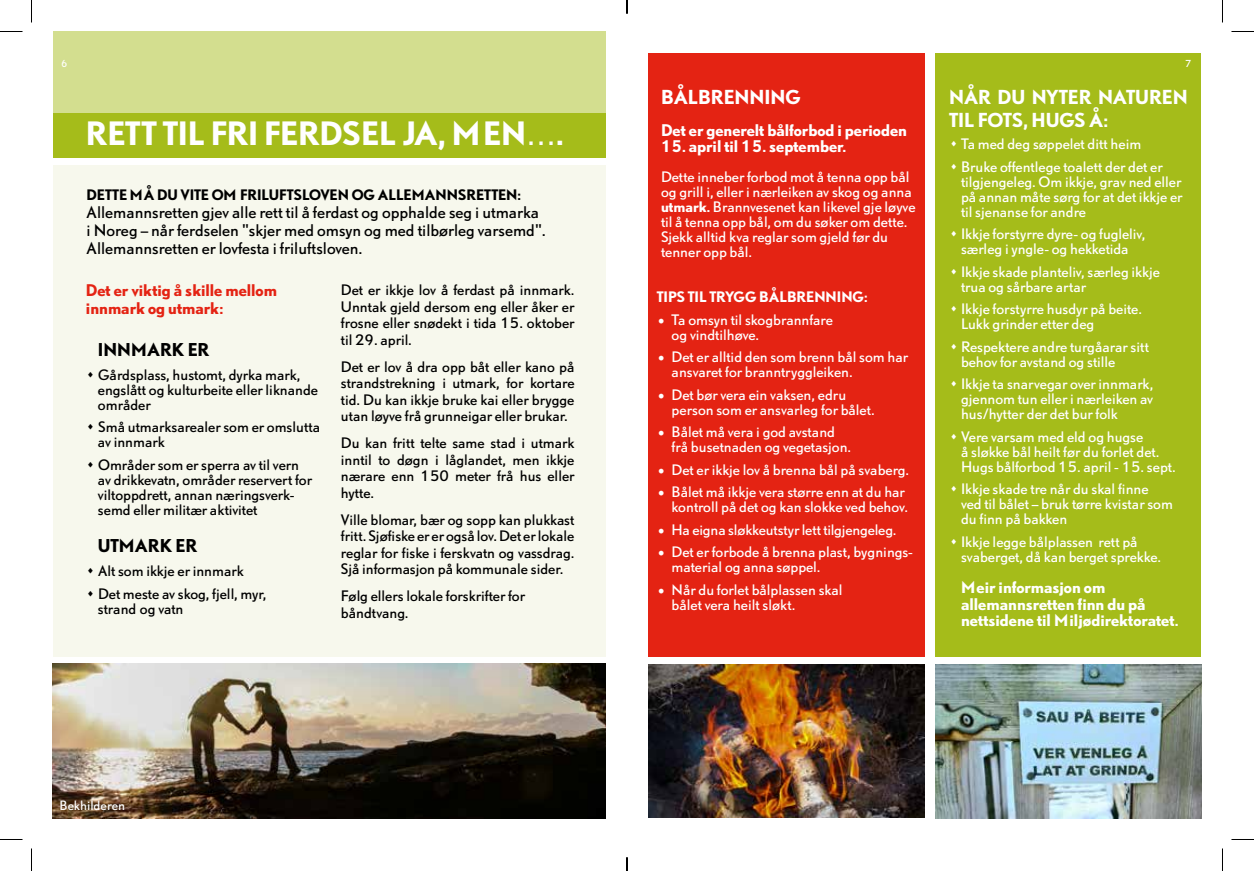
<style>
.page{position:relative;width:1254px;height:871px;background:#fff}
.page>*{position:absolute;margin:0;border:0;box-sizing:border-box;transform-origin:0 0}
.t1{font:700 30px "DTL Nobel TOT";color:#fff}
.t2{font:700 18px/22.5px "DTL Nobel TOT";color:#fff}
.t3{font:700 16.5px "DTL Nobel TOT";color:#000}
.t4{font:15px/18px "DTL Nobel TOT";color:#000}
.t5{font:700 15px/16.5px "DTL Nobel TOT";color:#fff}
.t6{font:700 15px/18px "DTL Nobel TOT";color:#e42313}
.t7{font:13.5px/15px "DTL Nobel TOT";color:#fff}
.t8{font:13.5px/16.5px "DTL Nobel TOT";color:#000}
.t9{font:700 13.5px "DTL Nobel TOT";color:#000}
.t10{font:700 13.5px "DTL Nobel TOT";color:#fff}
.t11{font:12px "DTL Nobel TOT";color:#fff}
.t12{font:9px "DTL Nobel TOT";color:#fff}
.s1{font-weight:700}
.s2{font-family:"Minion Pro";font-size:18px}
</style>
<div class="page">
<div style="left:53px;top:165px;width:553px;height:492px;background:#f7f8ed"></div>
<div style="left:53px;top:32px;width:553px;height:81px;background:#d3de8f"></div>
<div style="left:53px;top:113px;width:553px;height:45px;background:#a5bc1a"></div>
<div style="left:935px;top:53px;width:266px;height:604px;background:#a5bc1a"></div>
<img style="left:935px;top:664px;width:266px;height:154px">
<img style="left:53px;top:663px;width:553px;height:155px">
<img style="left:648px;top:664px;width:276px;height:153px">
<div style="left:648px;top:53px;width:276px;height:604px;background:#e42313"></div>
<svg style="left:0;top:31px;width:22px;height:1px"></svg>
<svg style="left:1231px;top:31px;width:23px;height:1px"></svg>
<svg style="left:0;top:839px;width:22px;height:1px"></svg>
<svg style="left:1231px;top:839px;width:23px;height:1px"></svg>
<svg style="left:31px;top:0;width:1px;height:23px"></svg>
<svg style="left:31px;top:848px;width:1px;height:23px"></svg>
<svg style="left:1222px;top:0;width:1px;height:23px"></svg>
<svg style="left:1222px;top:848px;width:1px;height:23px"></svg>
<svg style="left:626px;top:0;width:2px;height:14px"></svg>
<svg style="left:626px;top:857px;width:2px;height:14px"></svg>
<p class="t12" style="left:61px;top:57px;width:8px">6</p>
<h1 class="t1" style="left:86px;top:112px;width:479px">RETT TIL FRI FERDSEL JA, MEN….</h1>
<p class="t9" style="left:87px;top:185px;width:436px">DETTE MÅ DU VITE OM FRILUFTSLOVEN OG ALLEMANNSRETTEN:</p>
<p class="t4" style="left:87px;top:203px;width:461px">Allemannsretten gjev alle rett til å ferdast og opphalde seg i utmarka i Noreg – når ferdselen "skjer med omsyn og med tilbørleg varsemd".<br>Allemannsretten er lovfesta i friluftsloven.</p>
<p class="t6" style="left:86px;top:281px;width:193px">Det er viktig å skille mellom innmark og utmark:</p>
<p class="t3" style="left:98px;top:338px;width:113px">INNMARK ER</p>
<p class="t8" style="left:98px;top:367px;width:222px;line-height:15px;text-indent:-12px">• Gårdsplass, hustomt, dyrka mark, engslått og kulturbeite eller liknande områder</p>
<p class="t8" style="left:98px;top:419px;width:224px;line-height:15px;text-indent:-12px">• Små utmarksarealer som er omslutta av innmark</p>
<p class="t8" style="left:98px;top:457px;width:216px;line-height:15px;text-indent:-12px">• Områder som er sperra av til vern av drikkevatn, områder reservert for viltoppdrett, annan næringsverk&shy;semd eller militær aktivitet</p>
<p class="t3" style="left:98px;top:534px;width:101px">UTMARK ER</p>
<p class="t8" style="left:86px;top:563px;width:159px">• Alt som ikkje er innmark</p>
<p class="t8" style="left:98px;top:586px;width:170px;line-height:15px;text-indent:-12px">• Det meste av skog, fjell, myr, strand og vatn</p>
<p class="t8" style="left:341px;top:281px;width:235px;text-align:justify">Det er ikkje lov å ferdast på innmark.<br>Unntak gjeld dersom eng eller åker er frosne eller snødekt i tida 15. oktober til 29. april.</p>
<p class="t8" style="left:341px;top:358px;width:235px;text-align:justify">Det er lov å dra opp båt eller kano på strandstrekning i utmark, for kortare tid. Du kan ikkje bruke kai eller brygge utan løyve frå grunneigar eller brukar.</p>
<p class="t8" style="left:341px;top:434px;width:235px;text-align:justify">Du kan fritt telte same stad i utmark inntil to døgn i låglandet, men ikkje nærare enn 150 meter frå hus eller hytte.</p>
<p class="t8" style="left:341px;top:511px;width:235px;text-align:justify">Ville blomar, bær og sopp kan plukkast fritt. Sjøfiske er er også lov. Det er lokale reglar for fiske i ferskvatn og vassdrag.<br>Sjå informasjon på kommunale sider.</p>
<p class="t8" style="left:341px;top:587px;width:186px">Følg ellers lokale forskrifter for båndtvang.</p>
<p class="t11" style="left:60px;top:797px;width:67px">Bekhilderen</p>
<h2 class="t2" style="left:661px;top:85px;width:141px">BÅLBRENNING</h2>
<p class="t5" style="left:661px;top:121px;width:247px">Det er generelt bålforbod i perioden</p>
<p class="t5" style="left:661px;top:138px;width:187px">15. april til 15. september.</p>
<p class="t7" style="left:661px;top:169px;width:256px">Dette inneber forbod mot å tenna opp bål og grill i, eller i nærleiken av skog og anna <span class="s1">utmark.</span> Brannvesenet kan likevel gje løyve til å tenna opp bål, om du søker om dette.<br>Sjekk alltid kva reglar som gjeld før du tenner opp bål.</p>
<p class="t10" style="left:657px;top:287px;width:212px">TIPS TIL TRYGG BÅLBRENNING:</p>
<p class="t7" style="left:671px;top:312px;width:163px;text-indent:-14px"><span class="s2">•</span> Ta omsyn til skogbrannfare og vindtilhøve.</p>
<p class="t7" style="left:671px;top:349px;width:238px;text-indent:-14px"><span class="s2">•</span> Det er alltid den som brenn bål som har ansvaret for branntryggleiken.</p>
<p class="t7" style="left:671px;top:387px;width:205px;text-indent:-14px"><span class="s2">•</span> Det bør vera ein vaksen, edru person som er ansvarleg for bålet.</p>
<p class="t7" style="left:671px;top:424px;width:181px;text-indent:-14px"><span class="s2">•</span> Bålet må vera i god avstand frå busetnaden og vegetasjon.</p>
<p class="t7" style="left:658px;top:462px;width:253px"><span class="s2">•</span> Det er ikkje lov å brenna bål på svaberg.</p>
<p class="t7" style="left:658px;top:484px;width:252px;text-align:right"><span class="s2">•</span> Bålet må ikkje vera større enn at du har kontroll på det og kan slokke ved behov.</p>
<p class="t7" style="left:658px;top:522px;width:240px"><span class="s2">•</span> Ha eigna sløkkeutstyr lett tilgjengeleg.</p>
<p class="t7" style="left:671px;top:544px;width:243px;text-indent:-14px"><span class="s2">•</span> Det er forbode å brenna plast, bygnings&shy;material og anna søppel.</p>
<p class="t7" style="left:671px;top:582px;width:172px;text-indent:-14px"><span class="s2">•</span> Når du forlet bålplassen skal bålet vera heilt sløkt.</p>
<p class="t12" style="left:1185px;top:57px;width:8px">7</p>
<h2 class="t2" style="left:949px;top:85px;width:240px">NÅR DU NYTER NATUREN<br>TIL FOTS, HUGS Å:</h2>
<p class="t7" style="left:949px;top:136px;width:194px">• Ta med deg søppelet ditt heim</p>
<p class="t7" style="left:961px;top:159px;width:223px;text-indent:-12px">• Bruke offentlege toalett der det er tilgjengeleg. Om ikkje, grav ned eller på annan måte sørg for at det ikkje er til sjenanse for andre</p>
<p class="t7" style="left:949px;top:226px;width:198px;text-align:center">• Ikkje forstyrre dyre- og fugleliv, særleg i yngle- og hekketida</p>
<p class="t7" style="left:961px;top:264px;width:200px;text-indent:-12px">• Ikkje skade planteliv, særleg ikkje trua og sårbare artar</p>
<p class="t7" style="left:961px;top:301px;width:182px;text-indent:-12px">• Ikkje forstyrre husdyr på beite.<br>Lukk grinder etter deg</p>
<p class="t7" style="left:961px;top:339px;width:189px;text-indent:-12px">• Respektere andre turgåarar sitt behov for avstand og stille</p>
<p class="t7" style="left:961px;top:376px;width:194px;text-align:justify;text-indent:-12px">• Ikkje ta snarvegar over innmark, gjennom tun eller i nærleiken av hus/hytter der det bur folk</p>
<p class="t7" style="left:961px;top:429px;width:216px;text-indent:-12px">• Vere varsam med eld og hugse<br>å sløkke bål heilt før du forlet det.<br>Hugs bålforbod 15. april - 15. sept.</p>
<p class="t7" style="left:961px;top:481px;width:213px;text-indent:-12px">• Ikkje skade tre når du skal finne<br>ved til bålet – bruk tørre kvistar som du finn på bakken</p>
<p class="t7" style="left:961px;top:534px;width:202px;text-indent:-12px">• Ikkje legge bålplassen rett på svaberget, då kan berget sprekke.</p>
<p class="t5" style="left:961px;top:579px;width:219px">Meir informasjon om allemannsretten finn du på nettsidene til Miljødirektoratet.</p>
</div>
